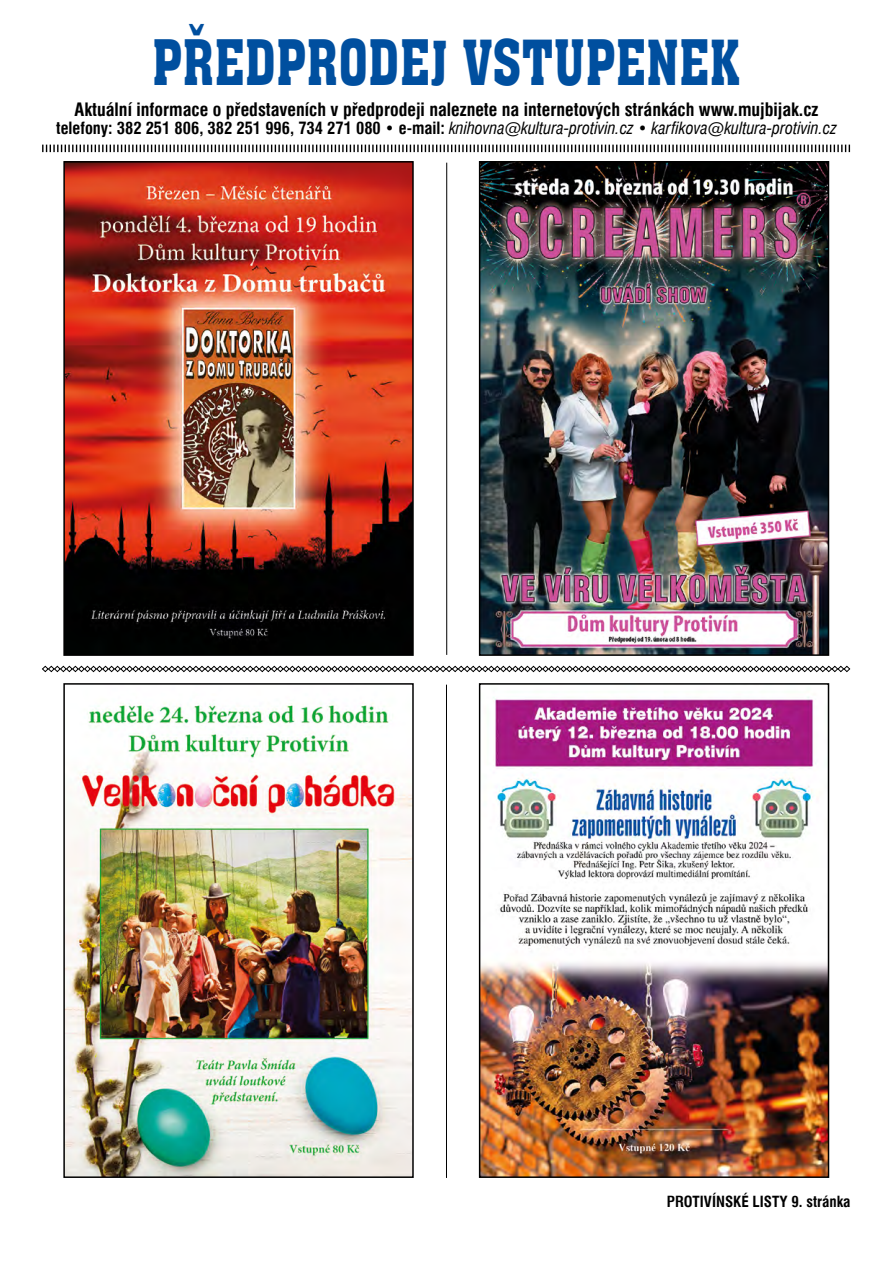
<style>
.page{position:relative;width:893px;height:1263px;background:#fff}
.page>*{position:absolute;margin:0;border:0;box-sizing:border-box;transform-origin:0 0}
.t1{font:61.05px "Aachen AT";color:#004f9f;scale:.81 1}
.t2{font:700 condensed 18px "Swiss 721 AT";color:#000}
.t3{font:italic condensed 16.5px "Swiss 721 AT";color:#000}
.t4{font:700 condensed 15px "Swiss 721 AT";color:#000}
.s1{font-weight:700;font-style:normal}
.s2{font-style:normal}
</style>
<div class="page">
<svg style="left:42px;top:144px;width:809px;height:9px"></svg>
<hr style="left:446px;top:163px;width:1px;height:492px;background:#000">
<img style="left:482px;top:164px;width:344px;height:489px">
<div style="left:479px;top:161px;width:350px;height:495px;border:2px solid #000"></div>
<img style="left:66px;top:164px;width:345px;height:489px">
<div style="left:63px;top:161px;width:351px;height:495px;border:2px solid #000"></div>
<svg style="left:42px;top:665px;width:808px;height:7px"></svg>
<img style="left:482px;top:697px;width:344px;height:478px">
<div style="left:479px;top:683px;width:350px;height:495px;border:2px solid #000"></div>
<img style="left:66px;top:700px;width:345px;height:475px">
<div style="left:63px;top:683px;width:351px;height:495px;border:2px solid #000"></div>
<hr style="left:446px;top:685px;width:1px;height:493px;background:#000">
<h1 class="t1" style="left:152px;top:24px;width:727px">PŘEDPRODEJ VSTUPENEK</h1>
<p class="t2" style="left:75px;top:98px;width:745px">Aktuální informace o představeních v předprodeji naleznete na internetových stránkách www.mujbijak.cz</p>
<p class="t3" style="left:56px;top:118px;width:782px"><span class="s1">telefony: 382 251 806, 382 251 996, 734 271 080</span> <span class="s2">•</span> <span class="s1">e-mail:</span> knihovna@kultura-protivin.cz <span class="s2">•</span> karfikova@kultura-protivin.cz</p>
<p class="t4" style="left:667px;top:1192px;width:185px">PROTIVÍNSKÉ LISTY 9. stránka</p>
</div>
